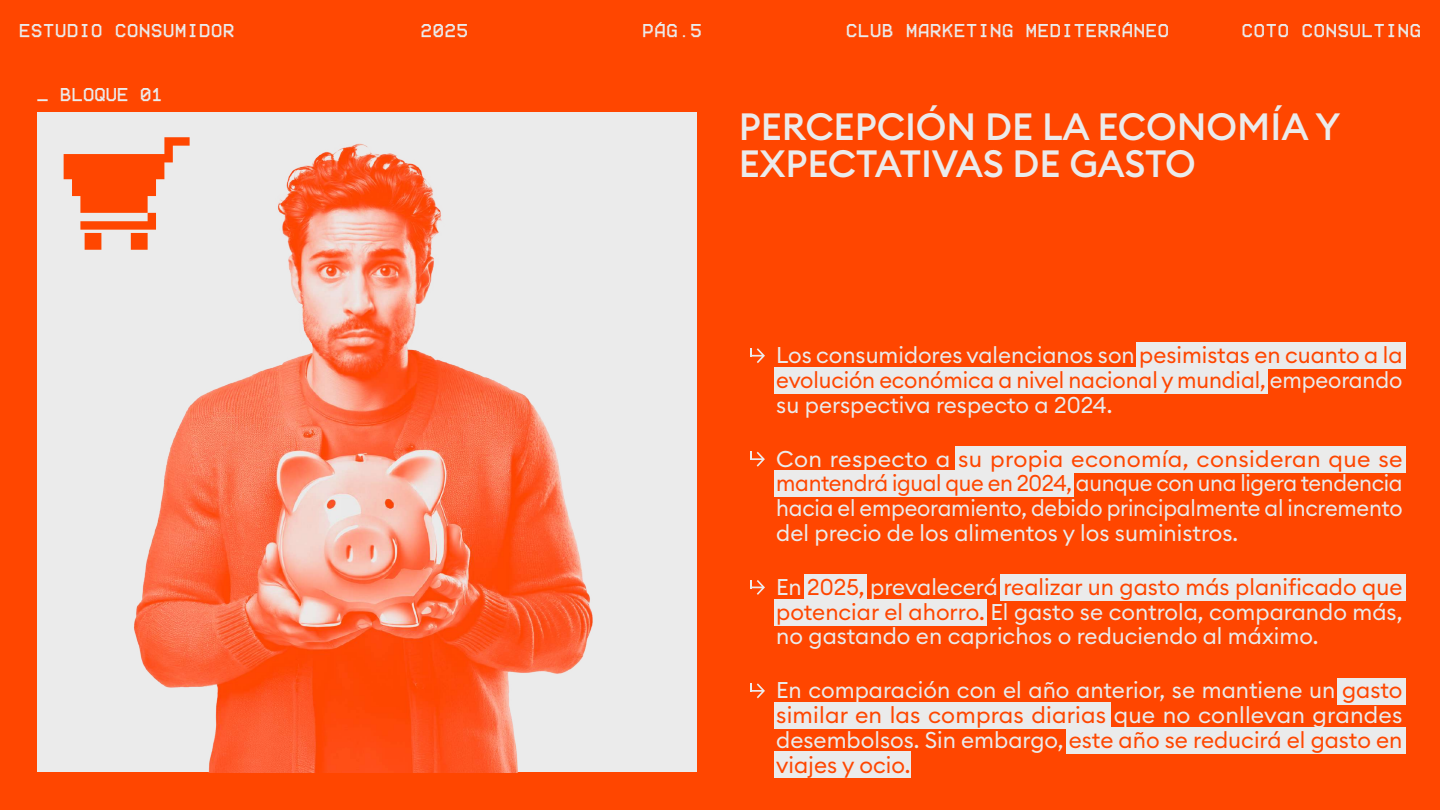
<style>
.page{position:relative;width:1440px;height:810px;background:#ff4600}
.page>*{position:absolute;margin:0;border:0;box-sizing:border-box;transform-origin:0 0}
.t1{font:500 37.5px/37.5px "Euclid Circular B";color:#ebebeb}
.t2{font:22.5px/24.8px "Euclid Circular B";color:#ebebeb;text-align:justify}
.t3{font:15px "Better VCRCJK";letter-spacing:.05em;color:#ebebeb}
.t4{font:15px "Better VCRCJK";letter-spacing:.01em;color:#ebebeb}
.s1{color:#ff4600}
</style>
<div class="page">
<div style="left:805px;top:574px;width:62px;height:27px;background:#ebebeb"></div>
<div style="left:1000px;top:574px;width:405px;height:27px;background:#ebebeb"></div>
<div style="left:774px;top:599px;width:213px;height:26px;background:#ebebeb"></div>
<div style="left:1066px;top:727px;width:339px;height:26px;background:#ebebeb"></div>
<div style="left:774px;top:752px;width:137px;height:26px;background:#ebebeb"></div>
<div style="left:774px;top:702px;width:336px;height:26px;background:#ebebeb"></div>
<div style="left:1337px;top:678px;width:69px;height:26px;background:#ebebeb"></div>
<div style="left:955px;top:446px;width:451px;height:26px;background:#ebebeb"></div>
<div style="left:774px;top:470px;width:300px;height:27px;background:#ebebeb"></div>
<div style="left:1136px;top:343px;width:269px;height:26px;background:#ebebeb"></div>
<div style="left:774px;top:367px;width:494px;height:26px;background:#ebebeb"></div>
<svg style="left:750px;top:348px;width:15px;height:15px"></svg>
<svg style="left:750px;top:580px;width:15px;height:15px"></svg>
<svg style="left:750px;top:683px;width:15px;height:15px"></svg>
<img style="left:38px;top:113px;width:657px;height:659px">
<svg style="left:64px;top:137px;width:126px;height:113px"></svg>
<svg style="left:750px;top:452px;width:15px;height:15px"></svg>
<p class="t3" style="left:19px;top:22px;width:217px">ESTUDIO CONSUMIDOR</p>
<p class="t3" style="left:421px;top:22px;width:49px">2025</p>
<p class="t3" style="left:643px;top:22px;width:61px">PÁG.5</p>
<p class="t3" style="left:846px;top:22px;width:325px">CLUB MARKETING MEDITERRÁNEO</p>
<p class="t3" style="left:1242px;top:22px;width:181px">COTO CONSULTING</p>
<p class="t4" style="left:38px;top:86px;width:127px">_ BLOQUE 01</p>
<h1 class="t1" style="left:739px;top:108px;width:603px">PERCEPCIÓN DE LA ECONOMÍA Y<br>EXPECTATIVAS DE GASTO</h1>
<p class="t2" style="left:776px;top:342px;width:628px">Los consumidores valencianos son <span class="s1">pesimistas en cuanto a la evolución económica a nivel nacional y mundial,</span> empeorando su perspectiva respecto a 2024.</p>
<p class="t2" style="left:776px;top:446px;width:628px">Con respecto a <span class="s1">su propia economía, consideran que se mantendrá igual que en 2024,</span> aunque con una ligera tendencia hacia el empeoramiento, debido principalmente al incremento del precio de los alimentos y los suministros.</p>
<p class="t2" style="left:776px;top:574px;width:628px">En <span class="s1">2025,</span> prevalecerá <span class="s1">realizar un gasto más planificado que potenciar el ahorro.</span> El gasto se controla, comparando más, no gastando en caprichos o reduciendo al máximo.</p>
<p class="t2" style="left:776px;top:678px;width:628px">En comparación con el año anterior, se mantiene un <span class="s1">gasto similar en las compras diarias</span> que no conllevan grandes desembolsos. Sin embargo, <span class="s1">este año se reducirá el gasto en viajes y ocio.</span></p>
</div>
